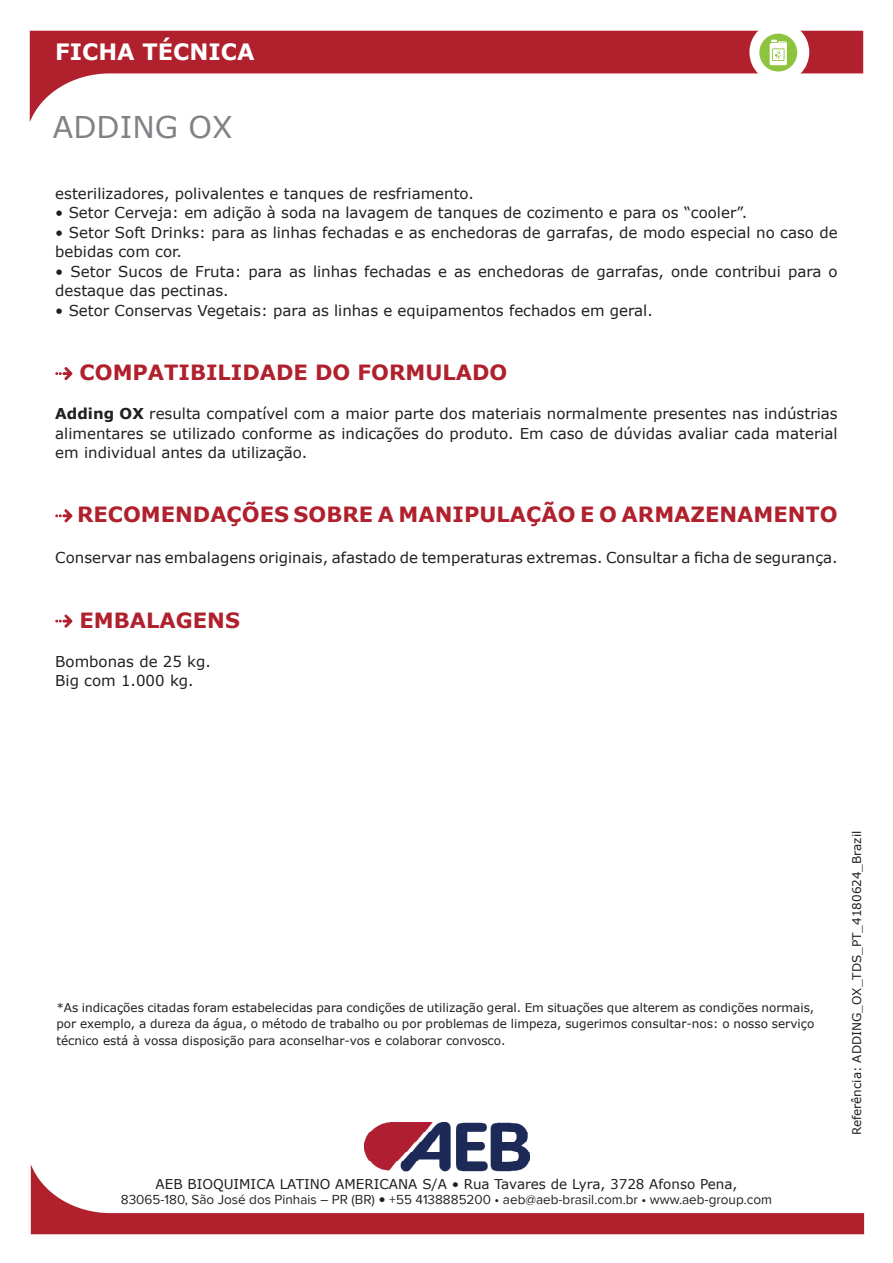
<style>
.page{position:relative;width:893px;height:1263px;background:#fff}
.page>*{position:absolute;margin:0;border:0;box-sizing:border-box;transform-origin:0 0}
.t1{font:30px "Verdana";color:#808285}
.t2{font:700 22.5px "Verdana";color:#fff}
.t3{font:700 21px "Verdana";color:#b0202d}
.t4{font:15px/19.5px "Verdana";color:#231f20}
.t5{font:13.5px "Proxima Nova";color:#231f20}
.t6{font:13.5px "Verdana";color:#231f20}
.t7{font:12px/16.5px "Verdana";color:#231f20;text-align:justify}
.s1{font-weight:700}
.s2{font-family:"Verdana"}
</style>
<div class="page">
<svg style="left:31px;top:1165px;width:833px;height:69px"></svg>
<img style="left:364px;top:1122px;width:165px;height:49px">
<svg style="left:30px;top:31px;width:833px;height:91px"></svg>
<div style="left:749px;top:22px;width:60px;height:60px;background:#fff;border-radius:30px"></div>
<div style="left:759px;top:34px;width:38px;height:38px;background:#8ec33e;border-radius:50%"></div>
<svg style="left:770px;top:40px;width:17px;height:25px"></svg>
<svg style="left:55px;top:367px;width:17px;height:13px"></svg>
<svg style="left:55px;top:509px;width:17px;height:13px"></svg>
<svg style="left:55px;top:614px;width:17px;height:14px"></svg>
<h2 class="t2" style="left:55px;top:35px;width:201px">FICHA TÉCNICA</h2>
<h1 class="t1" style="left:53px;top:107px;width:181px">ADDING OX</h1>
<p class="t4" style="left:55px;top:184px;width:420px">esterilizadores, polivalentes e tanques de resfriamento.</p>
<p class="t4" style="left:55px;top:203px;width:694px">• Setor Cerveja: em adição à soda na lavagem de tanques de cozimento e para os “cooler”.</p>
<p class="t4" style="left:55px;top:223px;width:784px">• Setor Soft Drinks: para as linhas fechadas e as enchedoras de garrafas, de modo especial no caso de bebidas com cor.</p>
<p class="t4" style="left:55px;top:262px;width:784px">• Setor Sucos de Fruta: para as linhas fechadas e as enchedoras de garrafas, onde contribui para o destaque das pectinas.</p>
<p class="t4" style="left:55px;top:301px;width:599px">• Setor Conservas Vegetais: para as linhas e equipamentos fechados em geral.</p>
<h3 class="t3" style="left:80px;top:358px;width:429px">COMPATIBILIDADE DO FORMULADO</h3>
<p class="t4" style="left:55px;top:404px;width:784px;text-align:justify"><span class="s1">Adding OX</span> resulta compatível com a maior parte dos materiais normalmente presentes nas indústrias alimentares se utilizado conforme as indicações do produto. Em caso de dúvidas avaliar cada material em individual antes da utilização.</p>
<h3 class="t3" style="left:77px;top:500px;width:762px">RECOMENDAÇÕES SOBRE A MANIPULAÇÃO E O ARMAZENAMENTO</h3>
<p class="t4" style="left:55px;top:548px;width:784px">Conservar nas embalagens originais, afastado de temperaturas extremas. Consultar a ficha de segurança.</p>
<h3 class="t3" style="left:80px;top:605px;width:162px">EMBALAGENS</h3>
<p class="t4" style="left:55px;top:651px;width:157px">Bombonas de 25 kg.<br>Big com 1.000 kg.</p>
<p class="t7" style="left:56px;top:999px;width:759px">*As indicações citadas foram estabelecidas para condições de utilização geral. Em situações que alterem as condições normais, por exemplo, a dureza da água, o método de trabalho ou por problemas de limpeza, sugerimos consultar-nos: o nosso serviço técnico está à vossa disposição para aconselhar-vos e colaborar convosco.</p>
<p class="t6" style="left:156px;top:1175px;width:583px">AEB BIOQUIMICA LATINO AMERICANA S/A • Rua Tavares de Lyra, 3728 Afonso Pena,</p>
<p class="t5" style="left:121px;top:1192px;width:653px">83065-180, São José dos Pinhais – PR (BR) <span class="s2">•</span> +55 4138885200 • aeb@aeb-brasil.com.br • www.aeb-group.com</p>
<p class="t7" style="left:848px;top:1135px;width:306px;rotate:-90deg">Referência: ADDING_OX_TDS_PT_4180624_Brazil</p>
</div>
